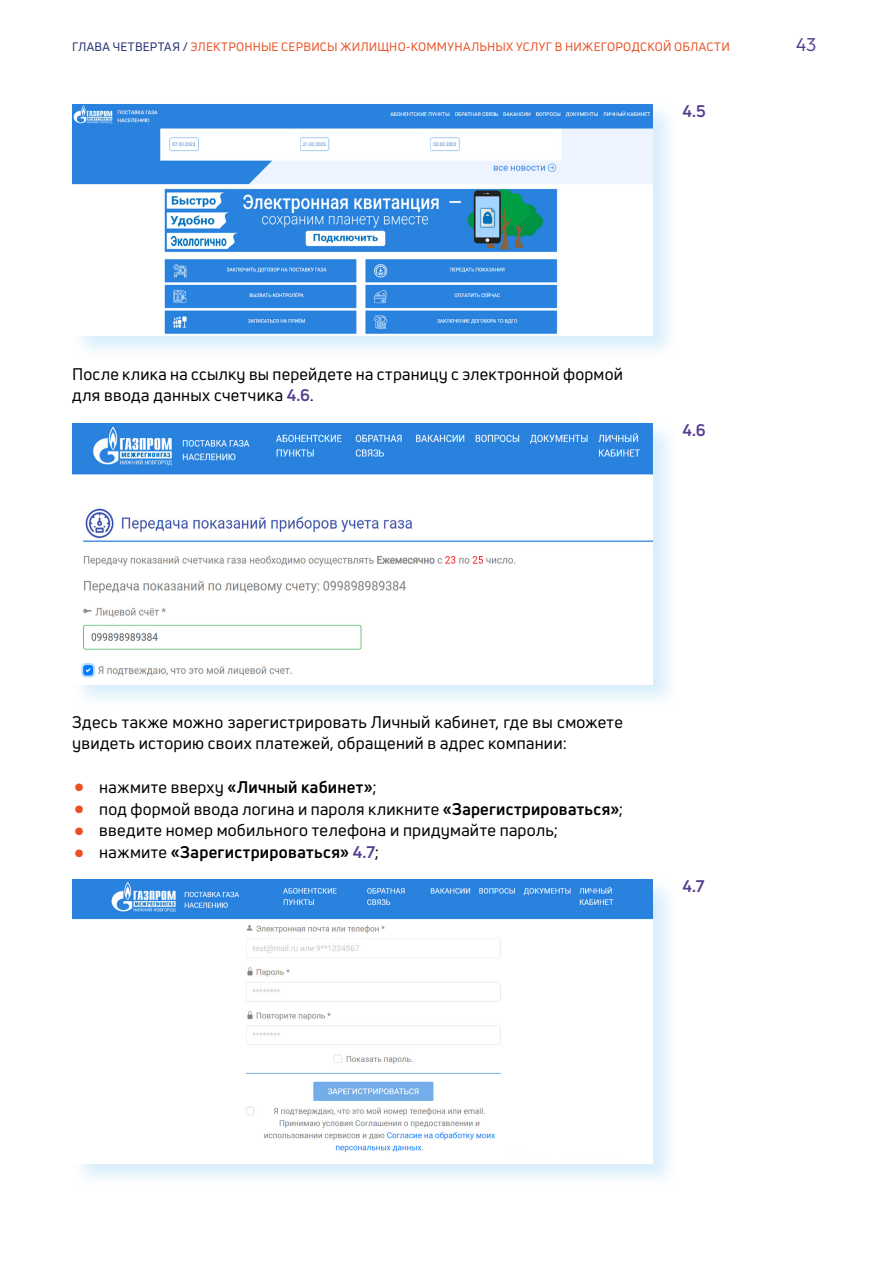
<style>
.page{position:relative;width:893px;height:1263px;background:#fff}
.page>*{position:absolute;margin:0;border:0;box-sizing:border-box;transform-origin:0 0}
.t1{font:18px "Uni Neue";color:#573e91}
.t2{font:16.5px/21.8px "Uni Neue";letter-spacing:.015em;color:#000}
.t3{font:700 16.5px "Uni Neue";letter-spacing:.015em;color:#000}
.t4{font:700 16.5px "Uni Neue";color:#573e91}
.t5{font:12px "Uni Neue";letter-spacing:.02em;color:#e95124}
.s1{color:#243072}
.s2{font-weight:700;color:#573e91}
.s3{font-weight:400;font-size:39px;color:#e95124}
.s4{font-weight:400}
.s5{font-size:39px;color:#e95124}
.s6{font-weight:700}
.s7{color:#573e91}
</style>
<div class="page">
<div style="left:71px;top:101px;width:609px;height:260px;background:#91cff3;opacity:.35"></div>
<img style="left:72px;top:104px;width:581px;height:231px">
<div style="left:71px;top:420px;width:609px;height:290px;background:#91cff3;opacity:.35"></div>
<img style="left:72px;top:423px;width:581px;height:261px">
<div style="left:71px;top:877px;width:609px;height:312px;background:#91cff3;opacity:.35"></div>
<img style="left:72px;top:880px;width:581px;height:283px">
<p class="t5" style="left:72px;top:39px;width:659px"><span class="s1">ГЛАВА ЧЕТВЕРТАЯ /</span> ЭЛЕКТРОННЫЕ СЕРВИСЫ ЖИЛИЩНО-КОММУНАЛЬНЫХ УСЛУГ В НИЖЕГОРОДСКОЙ ОБЛАСТИ</p>
<p class="t1" style="left:796px;top:33px;width:22px">43</p>
<p class="t4" style="left:682px;top:100px;width:25px">4.5</p>
<p class="t2" style="left:72px;top:363px;width:552px">После клика на ссылку вы перейдете на страницу с электронной формой для ввода данных счетчика <span class="s2">4.6</span>.</p>
<p class="t4" style="left:682px;top:419px;width:25px">4.6</p>
<p class="t2" style="left:72px;top:711px;width:552px">Здесь также можно зарегистрировать Личный кабинет, где вы сможете увидеть историю своих платежей, обращений в адрес компании:</p>
<p class="t3" style="left:72px;top:777px;width:306px"><span class="s3">•</span> <span class="s4">нажмите вверху</span> «Личный кабинет»<span class="s4">;</span></p>
<p class="t2" style="left:72px;top:798px;width:552px"><span class="s5">•</span> под формой ввода логина и пароля кликните <span class="s6">«Зарегистрироваться»</span>;</p>
<p class="t2" style="left:72px;top:819px;width:487px"><span class="s5">•</span> введите номер мобильного телефона и придумайте пароль;</p>
<p class="t3" style="left:72px;top:842px;width:308px"><span class="s3">•</span> <span class="s4">нажмите</span> «Зарегистрироваться» <span class="s7">4.7</span><span class="s4">;</span></p>
<p class="t4" style="left:682px;top:876px;width:24px">4.7</p>
</div>
